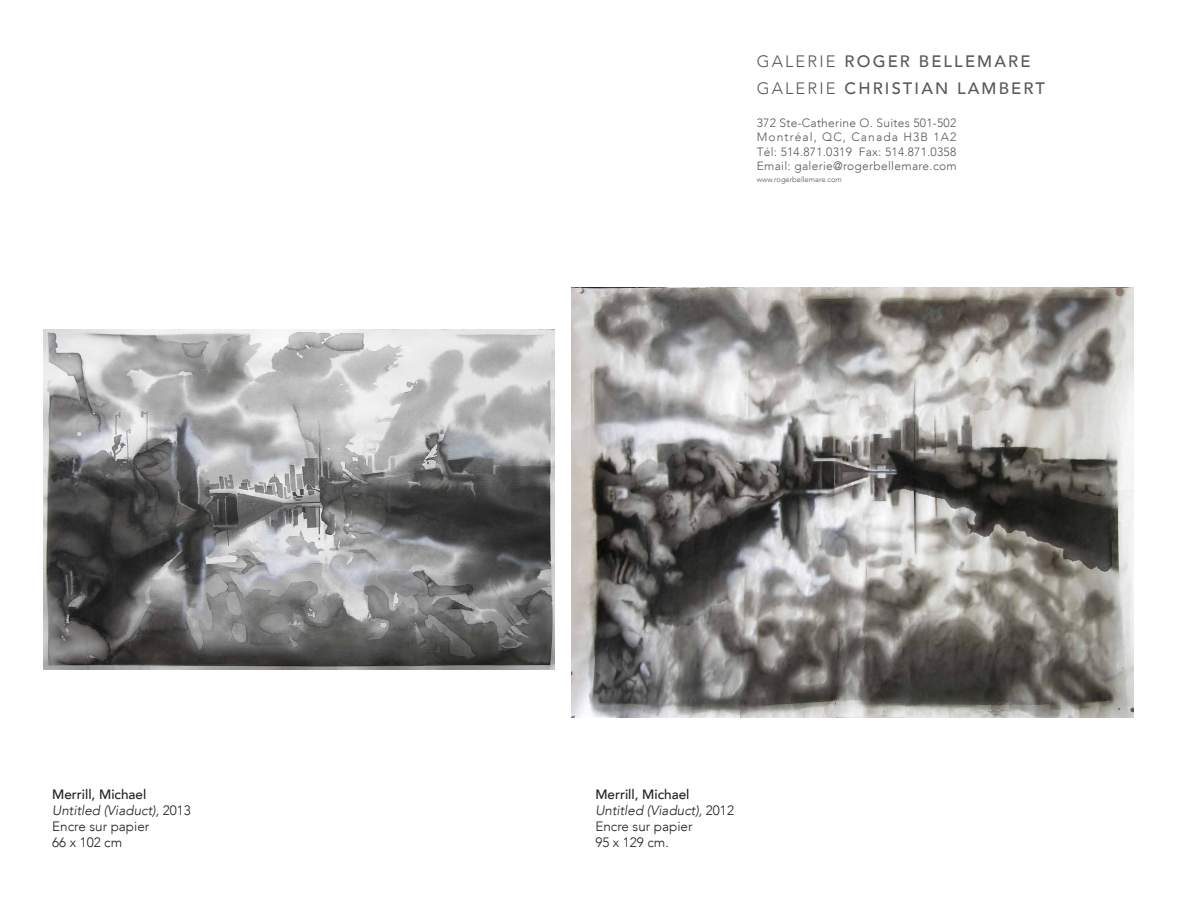
<style>
.page{position:relative;width:1188px;height:918px;background:#fff}
.page>*{position:absolute;margin:0;border:0;box-sizing:border-box;transform-origin:0 0}
.t1{font:500 16.5px "Avenir LT";letter-spacing:.13em;color:#57585a}
.t2{font:300 13.5px "Avenir LT";color:#231f20}
.t3{font:italic 300 13.5px "Avenir LT";color:#231f20}
.t4{font:500 13.5px "Avenir LT";color:#231f20}
.t5{font:300 12px "Avenir LT";letter-spacing:.02em;color:#57585a}
.t6{font:300 12px "Avenir LT";letter-spacing:.09em;color:#57585a}
.t7{font:300 7.5px "Avenir LT";color:#57585a}
.s1{font-style:normal}
.s2{font-weight:300}
</style>
<div class="page">
<img style="left:572px;top:288px;width:562px;height:430px">
<img style="left:43px;top:329px;width:511px;height:341px">
<p class="t4" style="left:52px;top:786px;width:96px">Merrill, Michael</p>
<p class="t3" style="left:52px;top:802px;width:140px">Untitled (Viaduct), <span class="s1">2013</span></p>
<p class="t2" style="left:52px;top:818px;width:99px">Encre sur papier</p>
<p class="t2" style="left:52px;top:835px;width:72px">66 x 102 cm</p>
<p class="t1" style="left:757px;top:52px;width:275px"><span class="s2">GALERIE</span> ROGER BELLEMARE</p>
<p class="t1" style="left:757px;top:79px;width:290px"><span class="s2">GALERIE</span> CHRISTIAN LAMBERT</p>
<p class="t5" style="left:757px;top:116px;width:201px">372 Ste-Catherine O. Suites 501-502</p>
<p class="t6" style="left:757px;top:130px;width:201px">Montréal, QC, Canada H3B 1A2</p>
<p class="t5" style="left:757px;top:145px;width:201px">Tél: 514.871.0319 Fax: 514.871.0358</p>
<p class="t5" style="left:757px;top:159px;width:201px">Email: galerie@rogerbellemare.com</p>
<p class="t7" style="left:757px;top:175px;width:87px">www.rogerbellemare.com</p>
<p class="t4" style="left:595px;top:786px;width:96px">Merrill, Michael</p>
<p class="t3" style="left:595px;top:802px;width:140px">Untitled (Viaduct), <span class="s1">2012</span></p>
<p class="t2" style="left:595px;top:818px;width:99px">Encre sur papier</p>
<p class="t2" style="left:595px;top:835px;width:75px">95 x 129 cm.</p>
</div>
